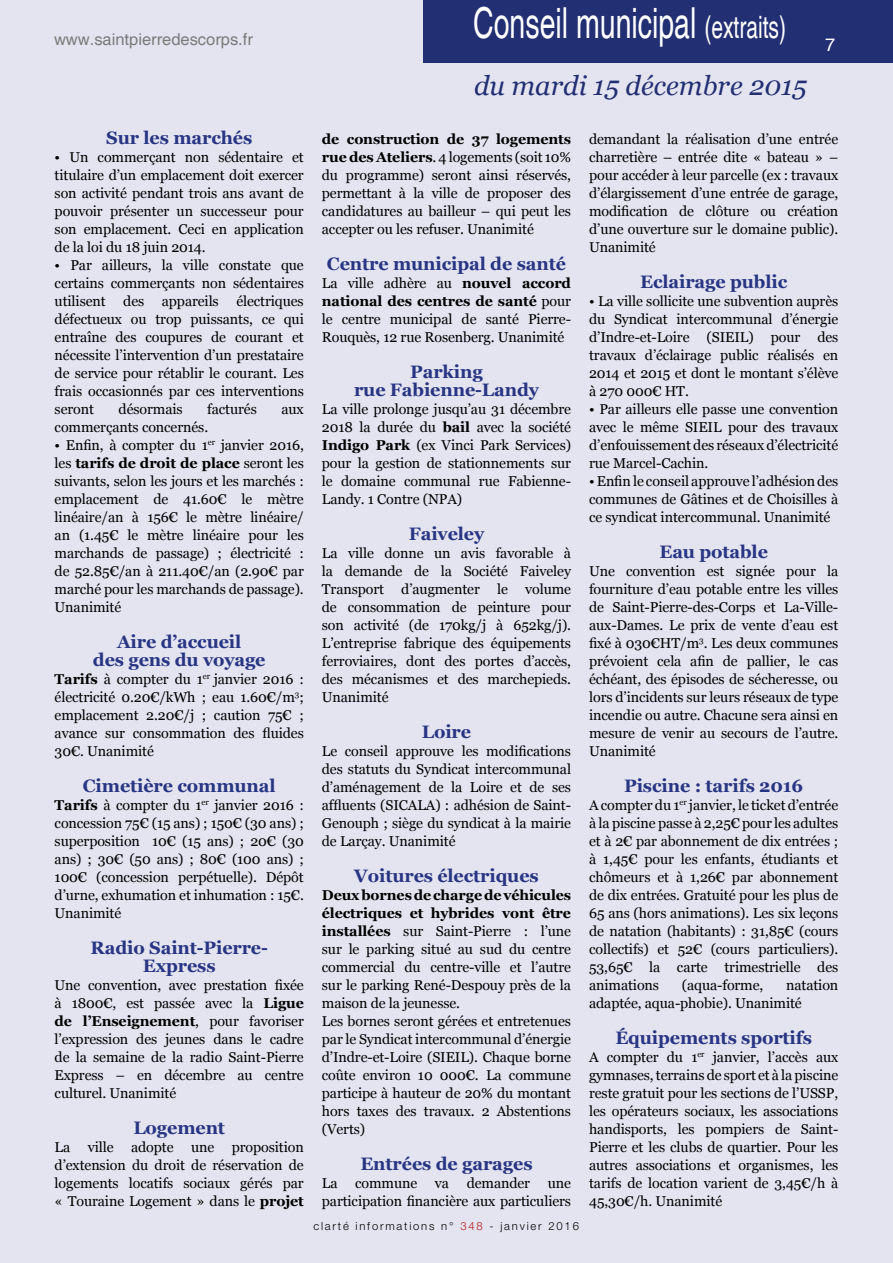
<style>
.page{position:relative;width:893px;height:1263px;background:#e4e4f1}
.page>*{position:absolute;margin:0;border:0;box-sizing:border-box;transform-origin:0 0}
.t1{font:42.75px "Helvetica";color:#fff;scale:.67 1}
.t2{font:italic 27px "Georgia";color:#222f72}
.t3{font:700 18px/18px "Georgia";letter-spacing:-.005em;color:#283583;text-align:center}
.t4{font:16.5px "Helvetica";color:#7c7b7b}
.t5{font:14.25px/18px "Georgia";letter-spacing:-.005em;color:#000;text-align:justify}
.t6{font:300 11.25px "Helvetica Neue LT Pro";letter-spacing:.16em;color:#000}
.s1{font-size:31.5px}
.s2{font-weight:700}
.s3{color:#b71918}
</style>
<div class="page">
<div style="left:423px;top:0;width:470px;height:63px;background:#222f72"></div>
<p class="t4" style="left:54px;top:29px;width:200px">www.saintpierredescorps.fr</p>
<h1 class="t1" style="left:473px;top:-1px;width:542px">Conseil municipal <span class="s1">(extraits)</span> <sub>7</sub></h1>
<h2 class="t2" style="left:474px;top:69px;width:334px">du mardi 15 décembre 2015</h2>
<p class="t3" style="left:106px;top:129px;width:148px">Sur les marchés</p>
<p class="t5" style="left:55px;top:148px;width:251px">• Un commerçant non sédentaire et titulaire d’un emplacement doit exercer son activité pendant trois ans avant de pouvoir présenter un successeur pour son emplacement. Ceci en application de la loi du 18 juin 2014.</p>
<p class="t5" style="left:55px;top:256px;width:251px">• Par ailleurs, la ville constate que certains commerçants non sédentaires utilisent des appareils électriques défectueux ou trop puissants, ce qui entraîne des coupures de courant et nécessite l’intervention d’un prestataire de service pour rétablir le courant. Les frais occasionnés par ces interventions seront</p>
<p class="t5" style="left:119px;top:400px;width:66px">désormais</p>
<p class="t5" style="left:207px;top:400px;width:51px">facturés</p>
<p class="t5" style="left:281px;top:400px;width:24px">aux</p>
<p class="t5" style="left:55px;top:418px;width:155px">commerçants concernés.</p>
<p class="t5" style="left:55px;top:436px;width:251px">• Enfin, à compter du 1<sup>er</sup> janvier 2016, les <span class="s2">tarifs de droit de place</span> seront les suivants, selon les jours et les marchés : emplacement de 41.60€ le mètre linéaire/an à 156€ le mètre linéaire/ an (1.45€ le mètre linéaire pour les marchands de passage) ; électricité : de 52.85€/an à 211.40€/an (2.90€ par marché pour les marchands de passage).<br>Unanimité</p>
<p class="t3" style="left:93px;top:633px;width:174px">Aire d’accueil<br>des gens du voyage</p>
<p class="t5" style="left:55px;top:670px;width:251px"><span class="s2">Tarifs</span> à compter du 1<sup>er</sup> janvier 2016 : électricité 0.20€/kWh ; eau 1.60€/m<sup>3</sup>; emplacement 2.20€/j ; caution 75€ ; avance sur consommation des fluides 30€. Unanimité</p>
<p class="t3" style="left:83px;top:777px;width:194px">Cimetière communal</p>
<p class="t5" style="left:55px;top:796px;width:251px"><span class="s2">Tarifs</span> à compter du 1<sup>er</sup> janvier 2016 : concession 75€ (15 ans) ; 150€ (30 ans) ; superposition 10€ (15 ans) ; 20€ (30 ans) ; 30€ (50 ans) ; 80€ (100 ans) ; 100€ (concession perpétuelle). Dépôt d’urne, exhumation et inhumation : 15€.<br>Unanimité</p>
<p class="t3" style="left:91px;top:939px;width:179px">Radio Saint-Pierre-<br>Express</p>
<p class="t5" style="left:55px;top:976px;width:251px">Une convention, avec prestation fixée à 1800€, est passée avec la <span class="s2">Ligue de l’Enseignement</span>, pour favoriser l’expression des jeunes dans le cadre de la semaine de la radio Saint-Pierre Express – en décembre au centre culturel. Unanimité</p>
<p class="t3" style="left:133px;top:1119px;width:93px">Logement</p>
<p class="t5" style="left:55px;top:1138px;width:251px">La ville adopte une proposition d’extension du droit de réservation de logements locatifs sociaux gérés par « Touraine Logement » dans le <span class="s2">projet</span></p>
<p class="t5" style="left:322px;top:130px;width:251px"><span class="s2">de construction de 37 logements rue des Ateliers</span>. 4 logements (soit 10% du programme) seront ainsi réservés, permettant à la ville de proposer des candidatures au bailleur – qui peut les accepter ou les refuser. Unanimité</p>
<p class="t3" style="left:327px;top:255px;width:241px">Centre municipal de santé</p>
<p class="t5" style="left:322px;top:274px;width:251px">La ville adhère au <span class="s2">nouvel accord national des centres de santé</span> pour le centre municipal de santé Pierre-Rouquès, 12 rue Rosenberg. Unanimité</p>
<p class="t3" style="left:354px;top:363px;width:186px">Parking<br>rue Fabienne-Landy</p>
<p class="t5" style="left:322px;top:400px;width:251px">La ville prolonge jusqu’au 31 décembre 2018 la durée du <span class="s2">bail</span> avec la société <span class="s2">Indigo Park</span> (ex Vinci Park Services) pour la gestion de stationnements sur le domaine communal rue Fabienne-Landy. 1 Contre (NPA)</p>
<p class="t3" style="left:409px;top:525px;width:77px">Faiveley</p>
<p class="t5" style="left:322px;top:544px;width:251px">La ville donne un avis favorable à la demande de la Société Faiveley Transport d’augmenter le volume de consommation de peinture pour son activité (de 170kg/j à 652kg/j).<br>L’entreprise fabrique des équipements ferroviaires, dont des portes d’accès, des mécanismes et des marchepieds.<br>Unanimité</p>
<p class="t3" style="left:422px;top:723px;width:51px">Loire</p>
<p class="t5" style="left:322px;top:742px;width:251px">Le conseil approuve les modifications des statuts du Syndicat intercommunal d’aménagement de la Loire et de ses affluents (SICALA) : adhésion de Saint-Genouph ; siège du syndicat à la mairie de Larçay. Unanimité</p>
<p class="t3" style="left:354px;top:867px;width:186px">Voitures électriques</p>
<p class="t5" style="left:322px;top:886px;width:251px;text-align:left"><span class="s2">Deux bornes de charge de véhicules électriques et hybrides vont être installées</span> sur Saint-Pierre : l’une sur le parking situé au sud du centre commercial du centre-ville et l’autre sur le parking René-Despouy près de la maison de la jeunesse.<br>Les bornes seront gérées et entretenues par le Syndicat intercommunal d’énergie d’Indre-et-Loire (SIEIL). Chaque borne coûte environ 10 000€. La commune participe à hauteur de 20% du montant hors taxes des travaux. 2 Abstentions (Verts)</p>
<p class="t3" style="left:360px;top:1155px;width:174px">Entrées de garages</p>
<p class="t5" style="left:322px;top:1174px;width:251px">La commune va demander une participation financière aux particuliers</p>
<p class="t6" style="left:313px;top:1219px;width:267px">clarté informations n° <span class="s3">348</span> - janvier 2016</p>
<p class="t5" style="left:589px;top:130px;width:251px">demandant la réalisation d’une entrée charretière – entrée dite « bateau » – pour accéder à leur parcelle (ex : travaux d’élargissement d’une entrée de garage, modification de clôture ou création d’une ouverture sur le domaine public).<br>Unanimité</p>
<p class="t3" style="left:640px;top:273px;width:149px">Eclairage public</p>
<p class="t5" style="left:589px;top:292px;width:251px">• La ville sollicite une subvention auprès du Syndicat intercommunal d’énergie d’Indre-et-Loire (SIEIL) pour des travaux d’éclairage public réalisés en 2014 et 2015 et dont le montant s’élève à 270 000€ HT.</p>
<p class="t5" style="left:589px;top:400px;width:251px">• Par ailleurs elle passe une convention avec le même SIEIL pour des travaux d’enfouissement des réseaux d’électricité rue Marcel-Cachin.</p>
<p class="t5" style="left:589px;top:472px;width:251px">• Enfin le conseil approuve l’adhésion des communes de Gâtines et de Choisilles à ce syndicat intercommunal. Unanimité</p>
<p class="t3" style="left:659px;top:543px;width:110px">Eau potable</p>
<p class="t5" style="left:589px;top:562px;width:251px">Une convention est signée pour la fourniture d’eau potable entre les villes de Saint-Pierre-des-Corps et La-Ville&shy;aux-Dames. Le prix de vente d’eau est fixé à 030€HT/m<sup>3</sup>. Les deux communes prévoient cela afin de pallier, le cas échéant, des épisodes de sécheresse, ou lors d’incidents sur leurs réseaux de type incendie ou autre. Chacune sera ainsi en mesure de venir au secours de l’autre.<br>Unanimité</p>
<p class="t3" style="left:624px;top:777px;width:180px">Piscine : tarifs 2016</p>
<p class="t5" style="left:589px;top:796px;width:251px">A compter du 1<sup>er</sup> janvier, le ticket d’entrée à la piscine passe à 2,25€ pour les adultes et à 2€ par abonnement de dix entrées ; à 1,45€ pour les enfants, étudiants et chômeurs et à 1,26€ par abonnement de dix entrées. Gratuité pour les plus de 65 ans (hors animations). Les six leçons de natation (habitants) : 31,85€ (cours collectifs) et 52€ (cours particuliers).<br>53,65€ la carte trimestrielle des animations</p>
<p class="t5" style="left:682px;top:976px;width:83px">(aqua-forme,</p>
<p class="t5" style="left:589px;top:976px;width:251px;text-indent:197px">natation adaptée, aqua-phobie). Unanimité</p>
<p class="t3" style="left:615px;top:1029px;width:198px">Équipements sportifs</p>
<p class="t5" style="left:589px;top:1048px;width:251px">A compter du 1<sup>er</sup> janvier, l’accès aux gymnases, terrains de sport et à la piscine reste gratuit pour les sections de l’USSP, les opérateurs sociaux, les associations handisports, les pompiers de Saint-Pierre et les clubs de quartier. Pour les autres associations et organismes, les tarifs de location varient de 3,45€/h à 45,30€/h. Unanimité</p>
</div>
